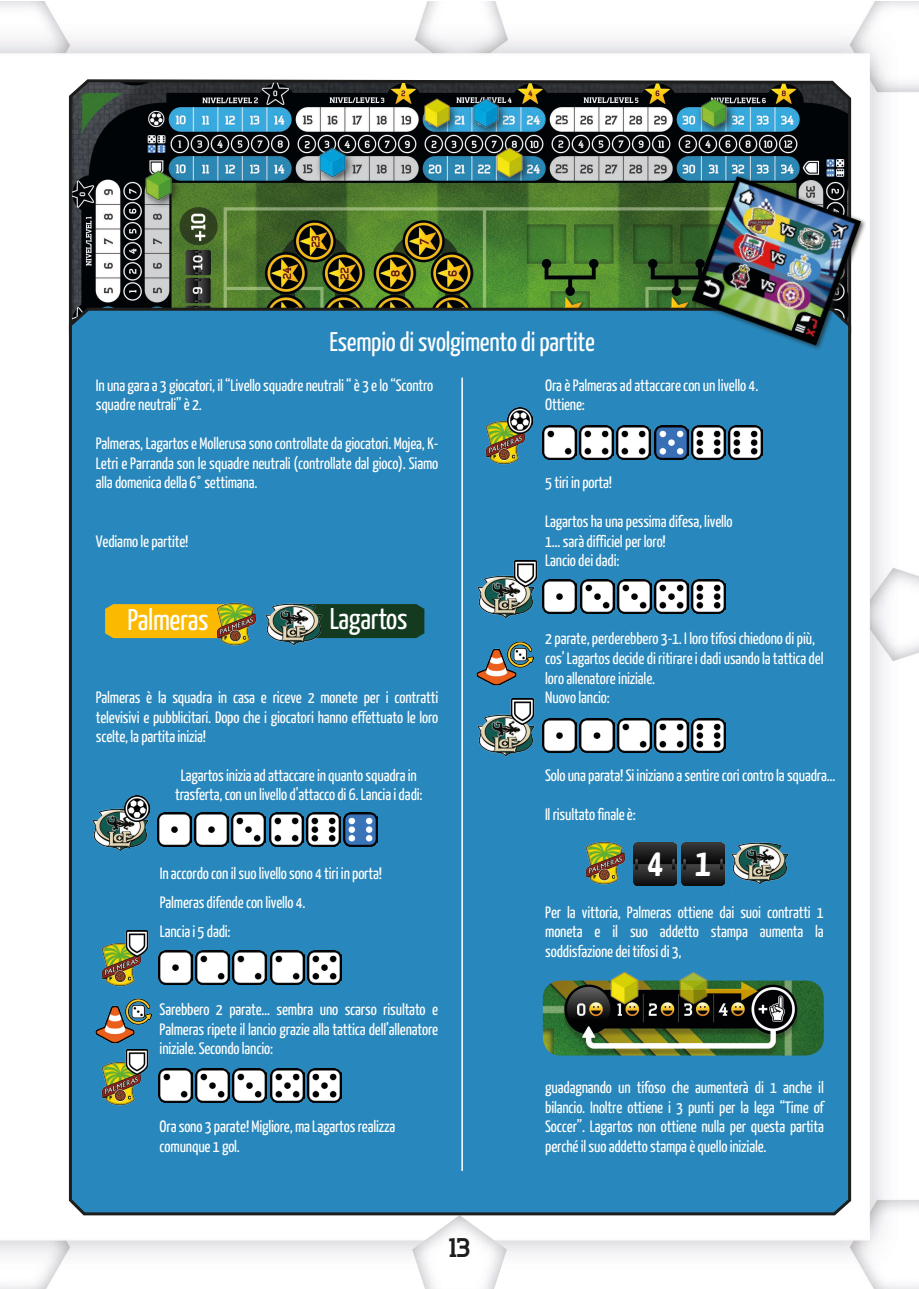
<style>
.page{position:relative;width:919px;height:1289px;background:#fff}
.page>*{position:absolute;margin:0;border:0;box-sizing:border-box;transform-origin:0 0}
.t1{font:700 39px "Yanone Kaffeesatz";color:#fff}
.t2{font:30px "Yanone Kaffeesatz";letter-spacing:-.01em;color:#fff}
.t3{font:27px "Yanone Kaffeesatz";letter-spacing:-.01em;color:#fff}
.t4{font:800 27px "Tertre";color:#1d1d1b}
.t5{font:16.5px/19.5px "Yanone Kaffeesatz";letter-spacing:-.01em;color:#fff}
</style>
<div class="page">
<img style="left:0;top:1px;width:918px;height:1287px">
<img style="left:413px;top:1216px;width:93px;height:72px">
<img style="left:66px;top:78px;width:786px;height:228px">
<div style="left:141px;top:167px;width:41px;height:43px;background:#1d1d1b;opacity:.75"></div>
<img style="left:143px;top:170px;width:30px;height:30px">
<div style="left:696px;top:94px;width:41px;height:44px;background:#1d1d1b;opacity:.75"></div>
<img style="left:699px;top:98px;width:30px;height:30px">
<div style="left:419px;top:94px;width:41px;height:44px;background:#1d1d1b;opacity:.75"></div>
<img style="left:422px;top:98px;width:30px;height:30px">
<div style="left:468px;top:94px;width:41px;height:44px;background:#1d1d1b;opacity:.75"></div>
<img style="left:471px;top:98px;width:30px;height:30px">
<div style="left:315px;top:144px;width:41px;height:43px;background:#1d1d1b;opacity:.75"></div>
<img style="left:318px;top:147px;width:29px;height:30px">
<div style="left:491px;top:144px;width:41px;height:43px;background:#1d1d1b;opacity:.75"></div>
<img style="left:494px;top:147px;width:30px;height:30px">
<div style="left:66px;top:306px;width:786px;height:910px;background:#2887bc"></div>
<div style="left:689px;top:174px;width:178px;height:177px;background:#1d1d1b;opacity:.75"></div>
<img style="left:691px;top:176px;width:170px;height:169px">
<img style="left:157px;top:812px;width:34px;height:34px">
<img style="left:195px;top:812px;width:34px;height:34px">
<img style="left:232px;top:812px;width:34px;height:34px">
<img style="left:269px;top:812px;width:34px;height:34px">
<img style="left:306px;top:812px;width:34px;height:34px">
<img style="left:343px;top:812px;width:34px;height:34px">
<img style="left:158px;top:950px;width:34px;height:34px">
<img style="left:196px;top:950px;width:34px;height:34px">
<img style="left:233px;top:950px;width:34px;height:34px">
<img style="left:270px;top:950px;width:34px;height:34px">
<img style="left:307px;top:950px;width:34px;height:34px">
<img style="left:158px;top:1068px;width:34px;height:34px">
<img style="left:196px;top:1068px;width:34px;height:34px">
<img style="left:233px;top:1068px;width:34px;height:34px">
<img style="left:270px;top:1068px;width:34px;height:34px">
<img style="left:307px;top:1068px;width:34px;height:34px">
<img style="left:579px;top:425px;width:34px;height:34px">
<img style="left:617px;top:425px;width:34px;height:34px">
<img style="left:654px;top:425px;width:34px;height:34px">
<img style="left:691px;top:425px;width:34px;height:34px">
<img style="left:728px;top:425px;width:34px;height:34px">
<img style="left:90px;top:933px;width:60px;height:62px">
<img style="left:90px;top:798px;width:60px;height:62px">
<img style="left:90px;top:1052px;width:60px;height:62px">
<img style="left:542px;top:425px;width:34px;height:34px">
<img style="left:474px;top:412px;width:60px;height:61px">
<img style="left:543px;top:579px;width:34px;height:34px">
<img style="left:580px;top:579px;width:34px;height:34px">
<img style="left:617px;top:579px;width:34px;height:34px">
<img style="left:654px;top:579px;width:34px;height:34px">
<img style="left:691px;top:579px;width:34px;height:34px">
<img style="left:475px;top:565px;width:60px;height:62px">
<img style="left:542px;top:718px;width:34px;height:34px">
<img style="left:580px;top:718px;width:34px;height:34px">
<img style="left:617px;top:718px;width:34px;height:34px">
<img style="left:654px;top:718px;width:34px;height:34px">
<img style="left:691px;top:718px;width:34px;height:34px">
<img style="left:475px;top:704px;width:60px;height:61px">
<img style="left:574px;top:832px;width:60px;height:61px">
<img style="left:729px;top:832px;width:60px;height:61px">
<img style="left:543px;top:980px;width:280px;height:75px">
<img style="left:677px;top:971px;width:32px;height:33px">
<img style="left:608px;top:971px;width:32px;height:33px">
<hr style="left:461px;top:377px;width:2px;height:793px;background:#fff">
<svg style="left:706px;top:988px;width:35px;height:5px"></svg>
<svg style="left:741px;top:981px;width:16px;height:19px"></svg>
<img style="left:124px;top:795px;width:26px;height:26px">
<img style="left:124px;top:930px;width:26px;height:26px">
<img style="left:124px;top:1049px;width:26px;height:25px">
<img style="left:507px;top:407px;width:25px;height:26px">
<img style="left:512px;top:561px;width:26px;height:25px">
<img style="left:509px;top:698px;width:26px;height:26px">
<img style="left:633px;top:842px;width:43px;height:43px">
<img style="left:681px;top:842px;width:43px;height:43px">
<img style="left:93px;top:1002px;width:43px;height:44px">
<img style="left:125px;top:998px;width:26px;height:26px">
<img style="left:474px;top:645px;width:44px;height:43px">
<img style="left:507px;top:641px;width:26px;height:26px">
<div style="left:105px;top:604px;width:100px;height:34px;background:#fbba00"></div>
<img style="left:205px;top:593px;width:118px;height:61px">
<svg style="left:305px;top:604px;width:119px;height:34px;background:#20442d"></svg>
<p class="t3" style="left:329px;top:325px;width:267px">Esempio di svolgimento di partite</p>
<p class="t5" style="left:96px;top:375px;width:339px">In una gara a 3 giocatori, il “Livello squadre neutrali “ è 3 e lo “Scontro squadre neutrali” è 2.</p>
<p class="t5" style="left:96px;top:433px;width:344px;text-align:justify">Palmeras, Lagartos e Mollerusa sono controllate da giocatori. Mojea, K-Letri e Parranda son le squadre neutrali (controllate dal gioco). Siamo alla domenica della 6° settimana.</p>
<p class="t5" style="left:96px;top:531px;width:94px">Vediamo le partite!</p>
<h2 class="t2" style="left:128px;top:601px;width:82px">Palmeras</h2>
<p class="t2" style="left:330px;top:600px;width:79px">Lagartos</p>
<p class="t5" style="left:96px;top:687px;width:344px;text-align:justify">Palmeras è la squadra in casa e riceve 2 monete per i contratti televisivi e pubblicitari. Dopo che i giocatori hanno effettuato le loro scelte, la partita inizia!</p>
<p class="t5" style="left:175px;top:765px;width:249px;text-align:center">Lagartos inizia ad attaccare in quanto squadra in trasferta, conun livello d’attacco di 6. Lancia i dadi:</p>
<p class="t5" style="left:160px;top:858px;width:224px;line-height:29.2px">In accordo con il suo livello sono 4 tiri in porta!<br>Palmeras difende con livello 4.<br>Lancia i 5 dadi:</p>
<p class="t5" style="left:160px;top:999px;width:280px;text-align:justify">Sarebbero 2 parate… sembra uno scarso risultato e Palmeras ripete il lancio grazie alla tattica dell’allenatore iniziale. Secondo lancio:</p>
<p class="t5" style="left:160px;top:1116px;width:237px">Ora sono 3 parate! Migliore, ma Lagartos realizza comunque 1 gol.</p>
<p class="t4" style="left:448px;top:1230px;width:23px">13</p>
<p class="t5" style="left:545px;top:375px;width:215px">Ora è Palmeras ad attaccare con un livello 4.<br>Ottiene:</p>
<p class="t5" style="left:545px;top:472px;width:68px">5 tiri in porta!</p>
<p class="t5" style="left:545px;top:511px;width:189px">Lagartos ha una pessima difesa, livello<br>1… sarà difficiel per loro!<br>Lancio dei dadi:</p>
<p class="t5" style="left:545px;top:628px;width:280px">2 parate, perderebbero 3-1. I loro tifosi chiedono di più, cos’ Lagartos decide di ritirare i dadi usando la tattica del loro allenatore iniziale.<br>Nuovo lancio:</p>
<p class="t5" style="left:545px;top:765px;width:292px">Solo una parata! Si iniziano a sentire cori contro la squadra…</p>
<p class="t5" style="left:545px;top:804px;width:92px">Il risultato finale è:</p>
<p class="t1" style="left:647px;top:838px;width:17px">4</p>
<p class="t1" style="left:695px;top:838px;width:17px">1</p>
<p class="t5" style="left:545px;top:901px;width:280px;text-align:justify">Per la vittoria, Palmeras ottiene dai suoi contratti 1 moneta e il suo addetto stampa aumenta la soddisfazione dei tifosi di 3,</p>
<p class="t5" style="left:545px;top:1077px;width:280px;text-align:justify">guadagnando un tifoso che aumenterà di 1 anche il bilancio. Inoltre ottiene i 3 punti per la lega “Time of Soccer”. Lagartos non ottiene nulla per questa partita perché il suo addetto stampa è quello iniziale.</p>
</div>
